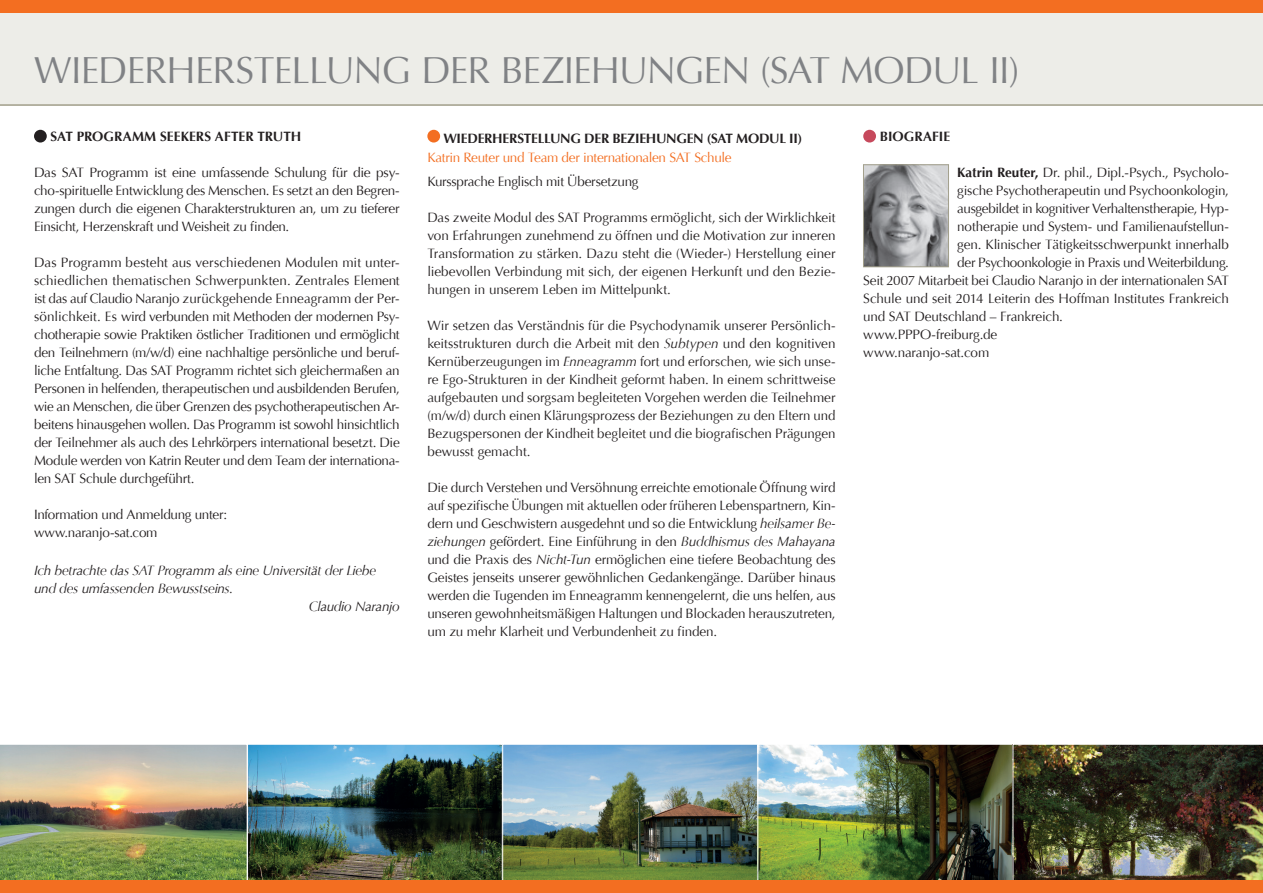
<style>
.page{position:relative;width:1263px;height:893px;background:#fff}
.page>*{position:absolute;margin:0;border:0;box-sizing:border-box;transform-origin:0 0}
.t1{font:37.5px "Optima LT Pro";letter-spacing:-.025em;color:#808285}
.t2{font:13.5px/18px "Optima LT Pro";letter-spacing:-.015em;color:#231f20;text-align:justify}
.t3{font:italic 13.5px "Optima LT Pro";letter-spacing:-.025em;color:#231f20}
.t4{font:13.5px "Optima LT Pro";letter-spacing:-.025em;color:#f36e21}
.t5{font:700 13.5px "Optima LT Pro";letter-spacing:-.015em;color:#231f20}
.t6{font:700 13.5px "Optima LT Pro";letter-spacing:.005em;color:#231f20}
.s1{font-style:italic}
.s2{font-weight:700}
</style>
<div class="page">
<img style="left:249px;top:746px;width:251px;height:134px">
<img style="left:0;top:744px;width:247px;height:136px">
<div style="left:247px;top:744px;width:255px;height:145px;border:1px solid #fff"></div>
<img style="left:502px;top:744px;width:761px;height:136px">
<div style="left:0;top:13px;width:1263px;height:93px;background:#edede8"></div>
<div style="left:0;top:0;width:1263px;height:13px;background:#f36e21"></div>
<div style="left:0;top:880px;width:1263px;height:13px;background:#f36e21"></div>
<div style="left:427px;top:130px;width:13px;height:13px;background:#f36e21;border-radius:50%"></div>
<div style="left:34px;top:130px;width:13px;height:13px;background:#231f20;border-radius:50%"></div>
<div style="left:863px;top:130px;width:13px;height:13px;background:#c6495c;border-radius:50%"></div>
<img style="left:865px;top:167px;width:82px;height:98px">
<div style="left:863px;top:165px;width:86px;height:102px;border:1px solid #a3a08c"></div>
<h1 class="t1" style="left:34px;top:46px;width:986px">WIEDERHERSTELLUNG DER BEZIEHUNGEN (SAT MODUL II)</h1>
<p class="t6" style="left:51px;top:128px;width:252px">SAT PROGRAMM SEEKERS AFTER TRUTH</p>
<p class="t2" style="left:34px;top:164px;width:367px">Das SAT Programm ist eine umfassende Schulung für die psy&shy;cho-spirituelle Entwicklung des Menschen. Es setzt an den Begren&shy;zungen durch die eigenen Charakterstrukturen an, um zu tieferer Einsicht, Herzenskraft und Weisheit zu finden.</p>
<p class="t2" style="left:34px;top:254px;width:367px">Das Programm besteht aus verschiedenen Modulen mit unter&shy;schiedlichen thematischen Schwerpunkten. Zentrales Element ist das auf Claudio Naranjo zurückgehende Enneagramm der Per&shy;sönlichkeit. Es wird verbunden mit Methoden der modernen Psy&shy;chotherapie sowie Praktiken östlicher Traditionen und ermöglicht den Teilnehmern (m/w/d) eine nachhaltige persönliche und beruf&shy;liche Entfaltung. Das SAT Programm richtet sich gleichermaßen an Personen in helfenden, therapeutischen und ausbildenden Berufen, wie an Menschen, die über Grenzen des psychotherapeutischen Ar&shy;beitens hinausgehen wollen. Das Programm ist sowohl hinsichtlich der Teilnehmer als auch des Lehrkörpers international besetzt. Die Module werden von Katrin Reuter und dem Team der internationa&shy;len SAT Schule durchgeführt.</p>
<p class="t2" style="left:34px;top:506px;width:195px">Information und Anmeldung unter: www.naranjo-sat.com</p>
<p class="t3" style="left:34px;top:562px;width:344px">Ich betrachte das SAT Programm als eine Universität der Liebe</p>
<p class="t3" style="left:34px;top:580px;width:201px">und des umfassenden Bewusstseins.</p>
<p class="t3" style="left:309px;top:598px;width:92px">Claudio Naranjo</p>
<p class="t5" style="left:443px;top:129px;width:360px">WIEDERHERSTELLUNG DER BEZIEHUNGEN (SAT MODUL II)</p>
<p class="t4" style="left:427px;top:149px;width:306px">Katrin Reuter und Team der internationalen SAT Schule</p>
<p class="t2" style="left:427px;top:173px;width:213px">Kurssprache Englisch mit Übersetzung</p>
<p class="t2" style="left:427px;top:209px;width:410px">Das zweite Modul des SAT Programms ermöglicht, sich der Wirklichkeit von Erfahrungen zunehmend zu öffnen und die Motivation zur inneren Transformation zu stärken. Dazu steht die (Wieder-) Herstellung einer liebevollen Verbindung mit sich, der eigenen Herkunft und den Bezie&shy;hungen in unserem Leben im Mittelpunkt.</p>
<p class="t2" style="left:427px;top:317px;width:410px">Wir setzen das Verständnis für die Psychodynamik unserer Persönlich&shy;keitsstrukturen durch die Arbeit mit den <span class="s1">Subtypen</span> und den kognitiven Kernüberzeugungen im <span class="s1">Enneagramm</span> fort und erforschen, wie sich unse&shy;re Ego-Strukturen in der Kindheit geformt haben. In einem schrittweise aufgebauten und sorgsam begleiteten Vorgehen werden die Teilnehmer (m/w/d) durch einen Klärungsprozess der Beziehungen zu den Eltern und Bezugspersonen der Kindheit begleitet und die biografischen Prägungen bewusst gemacht.</p>
<p class="t2" style="left:427px;top:479px;width:410px">Die durch Verstehen und Versöhnung erreichte emotionale Öffnung wird auf spezifische Übungen mit aktuellen oder früheren Lebenspartnern, Kin&shy;dern und Geschwistern ausgedehnt und so die Entwicklung <span class="s1">heilsamer Be&shy;ziehungen</span> gefördert. Eine Einführung in den <span class="s1">Buddhismus des Mahayana </span>und die Praxis des <span class="s1">Nicht-Tun</span> ermöglichen eine tiefere Beobachtung des Geistes jenseits unserer gewöhnlichen Gedankengänge. Darüber hinaus werden die Tugenden im Enneagramm kennengelernt, die uns helfen, aus unseren gewohnheitsmäßigen Haltungen und Blockaden herauszutreten, um zu mehr Klarheit und Verbundenheit zu finden.</p>
<p class="t6" style="left:880px;top:128px;width:72px">BIOGRAFIE</p>
<p class="t2" style="left:957px;top:164px;width:273px"><span class="s2">Katrin Reuter,</span> Dr. phil., Dipl.-Psych., Psycholo-</p>
<p class="t2" style="left:957px;top:182px;width:273px">gische Psychotherapeutin und Psychoonkologin,</p>
<p class="t2" style="left:957px;top:200px;width:273px">ausgebildet in kognitiver Verhaltenstherapie, Hyp-</p>
<p class="t2" style="left:957px;top:218px;width:273px">notherapie und System- und Familienaufstellun-</p>
<p class="t2" style="left:957px;top:236px;width:273px">gen. Klinischer Tätigkeitsschwerpunkt innerhalb</p>
<p class="t2" style="left:957px;top:254px;width:273px">der Psychoonkologie in Praxis und Weiterbildung.</p>
<p class="t2" style="left:863px;top:272px;width:367px">Seit 2007 Mitarbeit bei Claudio Naranjo in der internationalen SAT</p>
<p class="t2" style="left:863px;top:290px;width:367px">Schule und seit 2014 Leiterin des Hoffman Institutes Frankreich</p>
<p class="t2" style="left:863px;top:307px;width:201px">und SAT Deutschland – Frankreich.</p>
<p class="t2" style="left:863px;top:325px;width:136px">www.PPPO-freiburg.de</p>
<p class="t2" style="left:863px;top:343px;width:127px">www.naranjo-sat.com</p>
</div>
